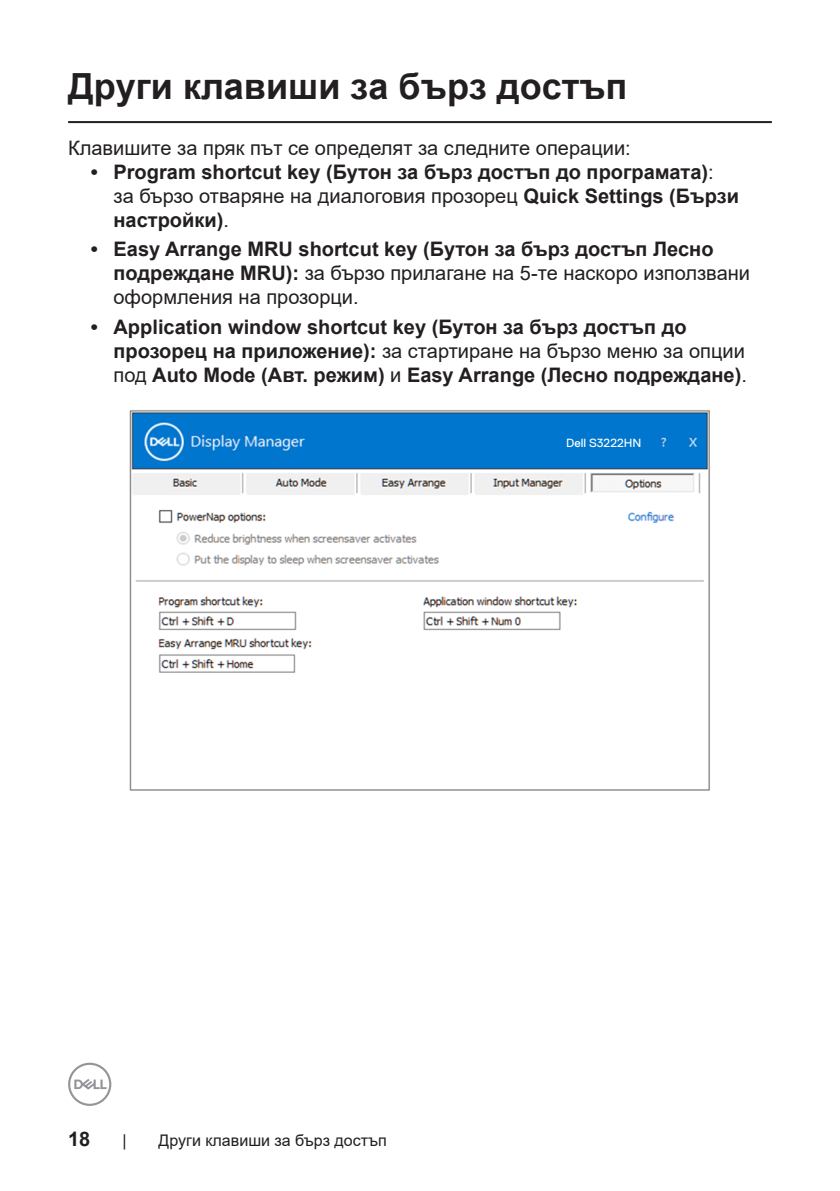
<style>
.page{position:relative;width:840px;height:1191px;background:#fff}
.page>*{position:absolute;margin:0;border:0;box-sizing:border-box;transform-origin:0 0}
.Head_1{font:700 36px "Arial";color:#231f20}
.t1{font:700 20px/24px "Arial";color:#231f20}
.Paragraph{font:20px "Arial";color:#231f20}
.t2{font:16px "Arial";color:#231f20}
.t3{font:11.8px "Dell Replica";color:#fff;scale:1.04 1}
.s1{font-weight:400}
</style>
<div class="page">
<svg style="left:68px;top:1062px;width:43px;height:44px"></svg>
<hr style="left:68px;top:121px;width:703px;height:2px;background:#231f20">
<img style="left:129px;top:410px;width:581px;height:381px">
<div style="left:146px;top:674px;width:205px;height:55px;background:#fff"></div>
<div style="left:557px;top:434px;width:93px;height:19px;background:#0076ce"></div>
<p class="Head_1" style="left:68px;top:61px;width:560px">Други клавиши за бърз достъп</p>
<p class="Paragraph" style="left:68px;top:134px;width:564px">Клавишите за пряк път се определят за следните операции:</p>
<p class="t1" style="left:113px;top:160px;width:626px;text-indent:-23px">• Program shortcut key (Бутон за бърз достъп до програмата)<span class="s1">:<br>за бързо отваряне на диалоговия прозорец</span> Quick Settings (Бързи настройки)<span class="s1">.</span></p>
<p class="t1" style="left:113px;top:238px;width:637px;text-indent:-23px">• Easy Arrange MRU shortcut key (Бутон за бърз достъп Лесно подреждане MRU): <span class="s1">за бързо прилагане на 5-те наскоро използвани оформления на прозорци.</span></p>
<p class="t1" style="left:113px;top:315px;width:634px;text-indent:-23px">• Application window shortcut key (Бутон за бърз достъп до прозорец на приложение): <span class="s1">за стартиране на бързо меню за опции под</span> Auto Mode (Авт. режим) <span class="s1">и</span> Easy Arrange (Лесно подреждане)<span class="s1">.</span></p>
<p class="t3" style="left:565px;top:436px;width:74px">Dell S3222HN</p>
<p class="t1" style="left:68px;top:1127px;width:24px">18</p>
<p class="t2" style="left:122px;top:1129px;width:6px">|</p>
<p class="t2" style="left:158px;top:1129px;width:229px">Други клавиши за бърз достъп</p>
</div>
